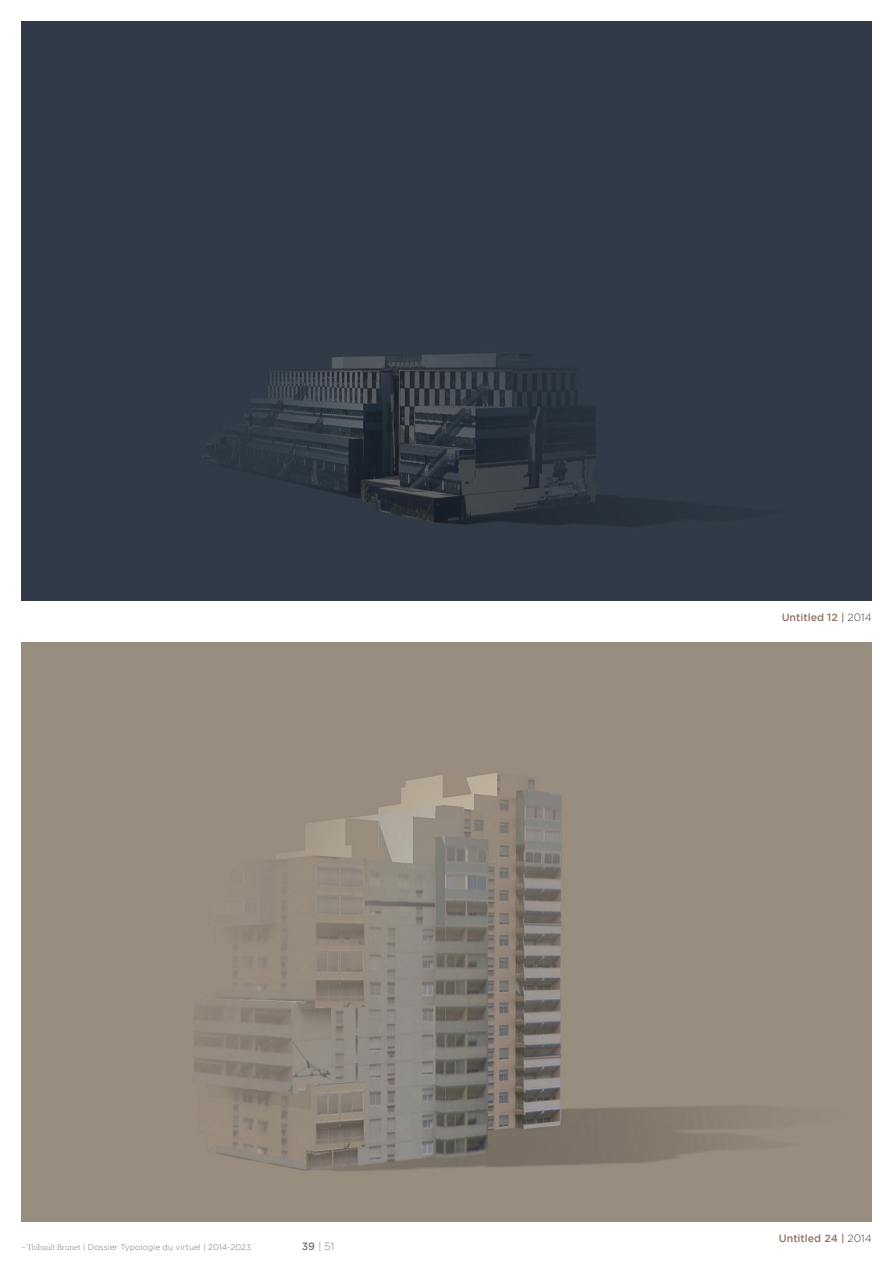
<style>
.page{position:relative;width:893px;height:1263px;background:#fff}
.page>*{position:absolute;margin:0;border:0;box-sizing:border-box;transform-origin:0 0}
.Légende_img{font:500 10.5px "Gotham";color:#927565}
.Folio{font:300 10.5px "Gotham";color:#76787b}
.Folio-2{font:300 8.25px "Gotham";color:#76787b}
.s1{font-family:"Inferi"}
.s2{font-weight:500}
.s3{font-weight:300;color:#3e3e3f}
</style>
<div class="page">
<img style="left:21px;top:21px;width:851px;height:580px">
<img style="left:21px;top:642px;width:851px;height:580px">
<p class="Folio-2" style="left:21px;top:1242px;width:231px"><span class="s1">–Thibault Brunet</span> | Dossier Typologie du virtuel | 2014-2023</p>
<p class="Folio" style="left:302px;top:1240px;width:34px"><span class="s2">39</span> | 51</p>
<p class="Légende_img" style="left:782px;top:611px;width:92px">Untitled 12 | <span class="s3">2014</span></p>
<p class="Légende_img" style="left:779px;top:1232px;width:94px">Untitled 24 | <span class="s3">2014</span></p>
</div>
